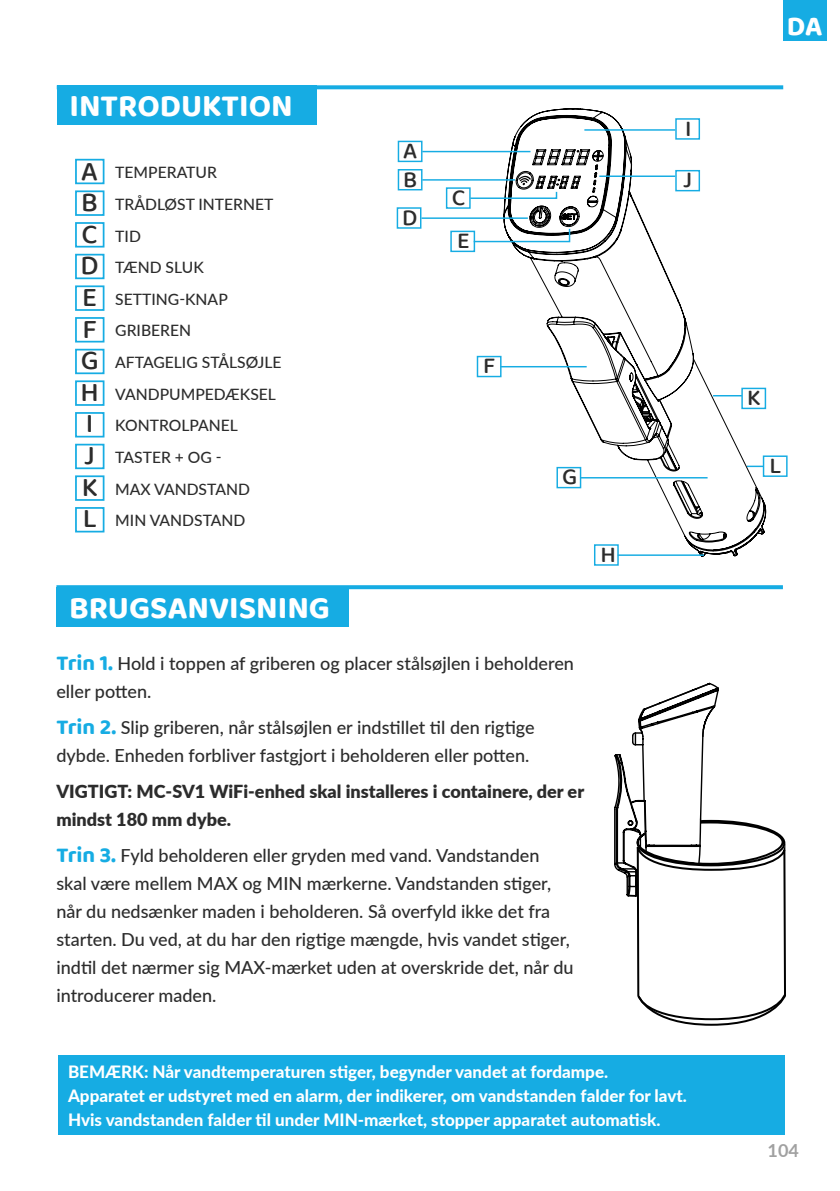
<style>
.page{position:relative;width:840px;height:1191px;background:#fff}
.page>*{position:absolute;margin:0;border:0;box-sizing:border-box;transform-origin:0 0}
.t1{font:700 32px "Baloo 2";color:#fff}
.t2{font:700 28px "Baloo 2";color:#fff}
.t3{font:500 27.8px/31.6px "Baloo 2";color:#2c2c2c}
.t4{font:500 23.4px/29.2px "Baloo 2";color:#2c2c2c}
.t5{font:500 18px/28px "Lato";color:#2c2c2c}
.t6{font:900 18px/28px "Lato";color:#2c2c2c}
.t7{font:700 18px "Lato";color:#a1a1a1}
.t8{font:800 17px/24px "Lato";color:#fff}
.t9{font:500 15.6px/31.6px "Lato";color:#2c2c2c}
.s1{font-family:"Baloo 2";font-weight:700;font-size:22px;color:#16ace3}
</style>
<div class="page">
<div style="left:782px;top:0;width:43px;height:41px;background:#16ace3"></div>
<svg style="left:502px;top:108px;width:264px;height:449px"></svg>
<div style="left:57px;top:85px;width:259px;height:40px;background:#16ace3"></div>
<svg style="left:316px;top:85px;width:466px;height:4px;background:#28b2e5"></svg>
<div style="left:75px;top:159px;width:29px;height:25px;border:2px solid #16ace3"></div>
<div style="left:75px;top:190px;width:29px;height:26px;border:2px solid #16ace3"></div>
<div style="left:75px;top:222px;width:29px;height:25px;border:2px solid #16ace3"></div>
<div style="left:75px;top:254px;width:29px;height:25px;border:2px solid #16ace3"></div>
<div style="left:75px;top:285px;width:29px;height:26px;border:2px solid #16ace3"></div>
<div style="left:75px;top:317px;width:29px;height:25px;border:2px solid #16ace3"></div>
<div style="left:75px;top:412px;width:29px;height:25px;border:2px solid #16ace3"></div>
<div style="left:75px;top:349px;width:29px;height:25px;border:2px solid #16ace3"></div>
<div style="left:75px;top:444px;width:29px;height:25px;border:2px solid #16ace3"></div>
<div style="left:75px;top:380px;width:29px;height:26px;border:2px solid #16ace3"></div>
<div style="left:75px;top:475px;width:29px;height:26px;border:2px solid #16ace3"></div>
<div style="left:75px;top:507px;width:29px;height:25px;border:2px solid #16ace3"></div>
<hr style="left:422px;top:151px;width:108px;height:1px;background:#16ace3">
<hr style="left:422px;top:179px;width:92px;height:2px;background:#16ace3">
<hr style="left:584px;top:129px;width:91px;height:2px;background:#16ace3">
<hr style="left:599px;top:175px;width:76px;height:2px;background:#16ace3">
<hr style="left:421px;top:217px;width:106px;height:2px;background:#16ace3">
<svg style="left:468px;top:176px;width:89px;height:24px"></svg>
<hr style="left:500px;top:366px;width:86px;height:1px;background:#16ace3">
<svg style="left:712px;top:395px;width:29px;height:1px"></svg>
<svg style="left:746px;top:465px;width:16px;height:2px"></svg>
<hr style="left:617px;top:554px;width:86px;height:2px;background:#16ace3">
<hr style="left:580px;top:477px;width:127px;height:1px;background:#16ace3">
<svg style="left:472px;top:227px;width:98px;height:16px"></svg>
<div style="left:397px;top:141px;width:25px;height:21px;border:1px solid #16ace3"></div>
<div style="left:397px;top:169px;width:25px;height:21px;border:1px solid #16ace3"></div>
<div style="left:396px;top:207px;width:25px;height:22px;border:1px solid #16ace3"></div>
<div style="left:445px;top:187px;width:25px;height:22px;border:1px solid #16ace3"></div>
<div style="left:476px;top:356px;width:25px;height:21px;border:1px solid #16ace3"></div>
<div style="left:675px;top:118px;width:24px;height:22px;border:1px solid #16ace3"></div>
<div style="left:675px;top:170px;width:24px;height:21px;border:1px solid #16ace3"></div>
<div style="left:741px;top:388px;width:24px;height:21px;border:1px solid #16ace3"></div>
<div style="left:762px;top:455px;width:25px;height:22px;border:1px solid #16ace3"></div>
<div style="left:593px;top:544px;width:25px;height:22px;border:1px solid #16ace3"></div>
<div style="left:556px;top:467px;width:25px;height:21px;border:1px solid #16ace3"></div>
<div style="left:450px;top:231px;width:25px;height:21px;border:1px solid #16ace3"></div>
<div style="left:56px;top:587px;width:292px;height:40px;background:#16ace3"></div>
<svg style="left:56px;top:585px;width:726px;height:4px;fill:#16ace3"></svg>
<svg style="left:635px;top:1024px;width:150px;height:111px"></svg>
<svg style="left:614px;top:682px;width:172px;height:342px"></svg>
<div style="left:58px;top:1054px;width:726px;height:80px;background:#16ace3"></div>
<h1 class="t1" style="left:69px;top:86px;width:224px">INTRODUKTION</h1>
<h3 class="t3" style="left:80px;top:156px;width:20px">A<br>B<br>C<br>D<br>E<br>F<br>G<br>H<br>I<br>J<br>K<br>L</h3>
<p class="t9" style="left:115px;top:156px;width:62px">Tem perat</p>
<p class="t9" style="left:115px;top:156px;width:160px;text-indent:80px">ur<br>TRÅDLØST INTERNET<br>TID<br>TÆND SLU K<br>SETTING-kna</p>
<p class="t9" style="left:218px;top:283px;width:11px">p</p>
<p class="t9" style="left:115px;top:314px;width:74px">Griberen<br>Aftag</p>
<p class="t9" style="left:165px;top:346px;width:18px">elig</p>
<p class="t9" style="left:202px;top:346px;width:11px">stålsø</p>
<p class="t9" style="left:258px;top:346px;width:25px">jle</p>
<p class="t9" style="left:115px;top:377px;width:23px">Vand</p>
<p class="t9" style="left:160px;top:377px;width:66px">pum pedæks</p>
<p class="t9" style="left:259px;top:377px;width:14px">el</p>
<p class="t9" style="left:115px;top:409px;width:22px">Kontrol</p>
<p class="t9" style="left:115px;top:409px;width:120px;text-indent:74px">pan el<br>TASTER + OG -<br>MAX vandstand<br>MIN vandstand</p>
<p class="t4" style="left:403px;top:137px;width:16px">A<br>B</p>
<p class="t4" style="left:402px;top:203px;width:17px">D</p>
<p class="t4" style="left:451px;top:184px;width:15px">C</p>
<p class="t4" style="left:457px;top:227px;width:14px">E</p>
<p class="t4" style="left:483px;top:352px;width:14px">F</p>
<p class="t4" style="left:562px;top:463px;width:17px">G</p>
<h1 class="t1" style="left:69px;top:588px;width:262px">BRUGSANVISNING</h1>
<p class="t5" style="left:56px;top:648px;width:519px"><span class="s1">Trin 1.</span> Hold i toppen af griberen og placer stålsøjlen i beholderen eller potten.</p>
<p class="t5" style="left:56px;top:712px;width:479px"><span class="s1">Trin 2.</span> Slip griberen, når stålsøjlen er indstillet til den rigtige dybde. Enheden forbliver fastgjort i beholderen eller potten.</p>
<p class="t6" style="left:56px;top:776px;width:529px">VIGTIGT: MC-SV1 WiFi-enhed skal installeres i containere, der er mindst 180 mm dybe.</p>
<p class="t5" style="left:56px;top:840px;width:518px"><span class="s1">Trin 3.</span> Fyld beholderen eller gryden med vand. Vandstanden skal være mellem MAX og MIN mærkerne. Vandstanden stiger, når du nedsænker maden i beholderen. Så overfyld ikke det fra starten. Du ved, at du har den rigtige mængde, hvis vandet stiger, indtil det nærmer sig MAX-mærket uden at overskride det, når du introducerer maden.</p>
<p class="t4" style="left:600px;top:540px;width:17px">H</p>
<p class="t4" style="left:685px;top:114px;width:8px">I</p>
<p class="t4" style="left:683px;top:166px;width:11px">J</p>
<p class="t8" style="left:68px;top:1058px;width:620px">BEMÆRK: Når vandtemperaturen stiger, begynder vandet at fordampe.<br>Apparatet er udstyret med en alarm, der indikerer, om vandstanden falder for lavt.<br>Hvis vandstanden falder til under MIN-mærket, stopper apparatet automatisk.</p>
<h2 class="t2" style="left:786px;top:9px;width:37px">DA</h2>
<p class="t4" style="left:746px;top:384px;width:15px">K</p>
<p class="t4" style="left:769px;top:452px;width:13px">L</p>
<p class="t7" style="left:767px;top:1137px;width:33px">104</p>
</div>
